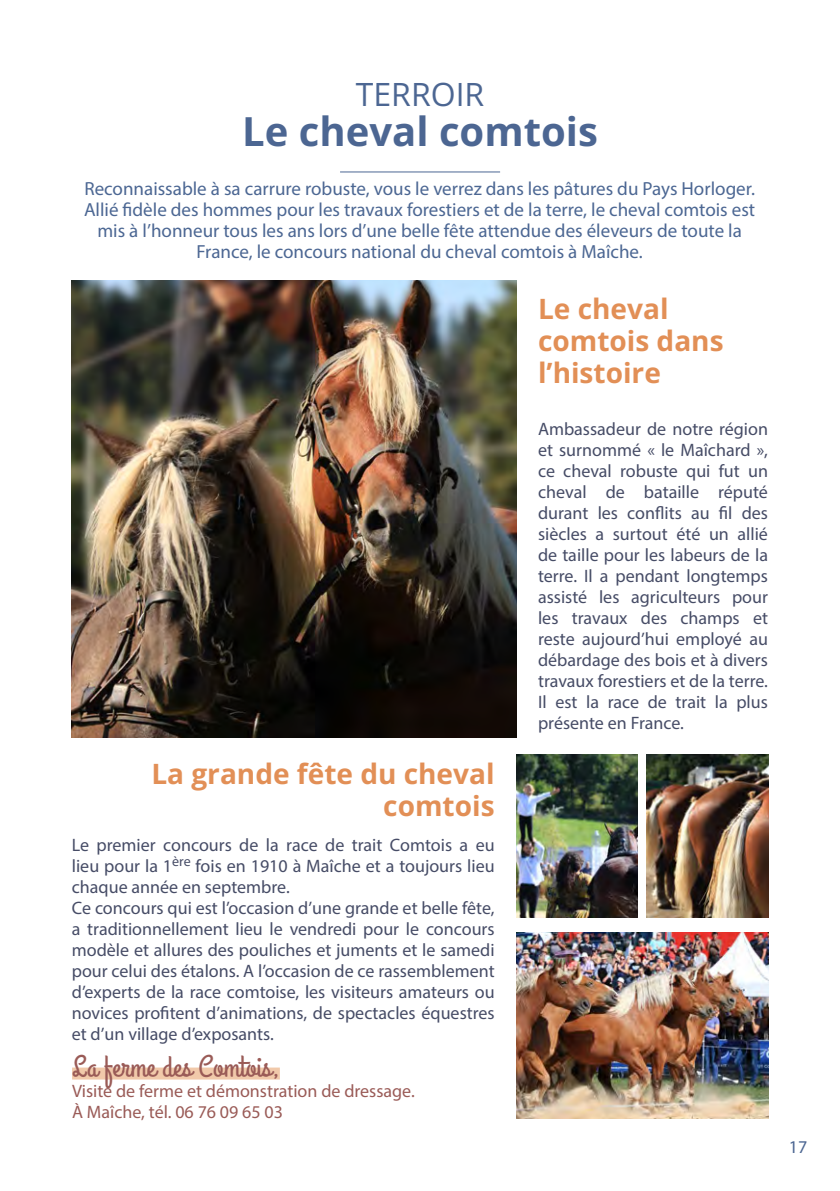
<style>
.page{position:relative;width:840px;height:1191px;background:#fff}
.page>*{position:absolute;margin:0;border:0;box-sizing:border-box;transform-origin:0 0}
.t1{font:700 40px "Open Sans";color:#4c6692}
.t2{font:32px "Open Sans";color:#4c6692}
.t3{font:30px "Grand Hotel";color:#9a5b57}
.t4{font:700 28px/32px "Open Sans";color:#e28f56}
.t5{font:19px/21px "Myriad Pro";color:#4c6793;text-align:center}
.t6{font:18px/21px "Myriad Pro";color:#464c66;text-align:justify}
.t7{font:18px/21px "Myriad Pro";color:#9a5b57}
.t8{font:18px "Myriad Variable Concept";color:#4c6692}
</style>
<div class="page">
<hr style="left:340px;top:172px;width:160px;height:1px;background:#4c6793">
<img style="left:72px;top:280px;width:444px;height:457px">
<img style="left:516px;top:932px;width:251px;height:187px">
<img style="left:516px;top:754px;width:121px;height:163px">
<img style="left:646px;top:754px;width:121px;height:163px">
<div style="left:72px;top:1067px;width:208px;height:12px;background:#f1c9aa"></div>
<h2 class="t2" style="left:355px;top:73px;width:130px">TERROIR</h2>
<h1 class="t1" style="left:242px;top:103px;width:357px">Le cheval comtois</h1>
<p class="t5" style="left:84px;top:177px;width:672px">Reconnaissable à sa carrure robuste, vous le verrez dans les pâtures du Pays Horloger.<br>Allié fidèle des hommes pour les travaux forestiers et de la terre, le cheval comtois est mis à l’honneur tous les ans lors d’une belle fête attendue des éleveurs de toute la France, le concours national du cheval comtois à Maîche.</p>
<h3 class="t4" style="left:537px;top:292px;width:187px">Le cheval comtois dans l’histoire</h3>
<p class="t6" style="left:537px;top:418px;width:231px">Ambassadeur de notre région et surnommé « le Maîchard », ce cheval robuste qui fut un cheval de bataille réputé durant les conflits au fil des siècles a surtout été un allié de taille pour les labeurs de la terre. Il a pendant longtemps assisté les agriculteurs pour les travaux des champs et reste aujourd’hui employé au débardage des bois et à divers travaux forestiers et de la terre.<br>Il est la race de trait la plus présente en France.</p>
<h3 class="t4" style="left:151px;top:757px;width:344px;text-align:right">La grande fête du cheval comtois</h3>
<p class="t6" style="left:72px;top:834px;width:424px;text-align:left">Le premier concours de la race de trait Comtois a eu lieu pour la 1<sup>ère</sup> fois en 1910 à Maîche et a toujours lieu chaque année en septembre.<br>Ce concours qui est l’occasion d’une grande et belle fête, a traditionnellement lieu le vendredi pour le concours modèle et allures des pouliches et juments et le samedi pour celui des étalons. A l’occasion de ce rassemblement d’experts de la race comtoise, les visiteurs amateurs ou novices profitent d’animations, de spectacles équestres et d’un village d’exposants.</p>
<h3 class="t3" style="left:72px;top:1047px;width:209px">La ferme des Comtois,</h3>
<p class="t7" style="left:72px;top:1079px;width:344px">Visite de ferme et démonstration de dressage.<br>À Maîche, tél. 06 76 09 65 03</p>
<p class="t8" style="left:788px;top:1136px;width:20px">17</p>
</div>
